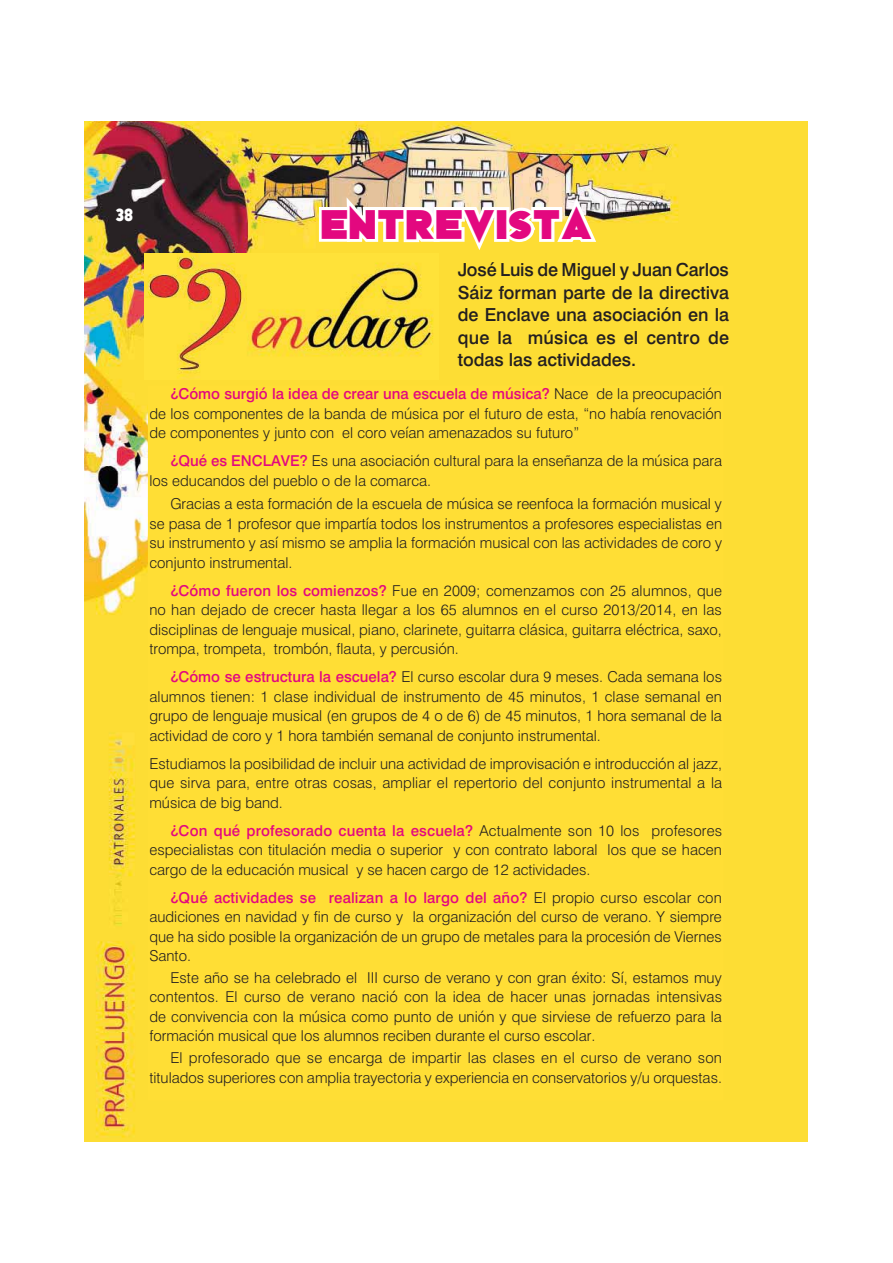
<style>
.page{position:relative;width:893px;height:1263px;background:#fff}
.page>*{position:absolute;margin:0;border:0;box-sizing:border-box;transform-origin:0 0}
.t1{font:40.5px "DYLANDOG";letter-spacing:.065em;color:#e3087f}
.t2{font:500 18px/22.5px "Swiss 721 BT";color:#231f20;text-align:justify}
.t3{font:900 18px "Kabel";color:#fff}
.t4{font:300 15px/19.5px "Swiss 721 BT";color:#231f20;text-align:justify}
.s1{font-weight:500;color:#e3087f}
</style>
<div class="page">
<img style="left:85px;top:121px;width:723px;height:1021px">
<div style="left:149px;top:386px;width:574px;height:714px;background:#ffde35"></div>
<img style="left:144px;top:254px;width:295px;height:126px">
<img style="left:316px;top:178px;width:285px;height:73px">
<p class="t3" style="left:116px;top:208px;width:18px">38</p>
<h1 class="t1" style="left:322px;top:201px;width:271px">ENTREVISTA</h1>
<p class="t2" style="left:458px;top:260px;width:273px">José Luis de Miguel y Juan Carlos Sáiz forman parte de la directiva de Enclave una asociación en la que la música es el centro de todas las actividades.</p>
<p class="t4" style="left:149px;top:385px;width:574px;text-indent:21px"><span class="s1">¿Cómo surgió la idea de crear una escuela de música?</span> Nace de la preocupación de los componentes de la banda de música por el futuro de esta, “no había renovación de componentes y junto con el coro veían amenazados su futuro”</p>
<p class="t4" style="left:149px;top:452px;width:574px;text-indent:21px"><span class="s1">¿Qué es ENCLAVE?</span> Es una asociación cultural para la enseñanza de la música para los educandos del pueblo o de la comarca.</p>
<p class="t4" style="left:149px;top:495px;width:574px;text-indent:21px">Gracias a esta formación de la escuela de música se reenfoca la formación musical y se pasa de 1 profesor que impartía todos los instrumentos a profesores especialistas en su instrumento y así mismo se amplia la formación musical con las actividades de coro y conjunto instrumental.</p>
<p class="t4" style="left:149px;top:581px;width:574px;text-indent:21px"><span class="s1">¿Cómo fueron los comienzos?</span> Fue en 2009; comenzamos con 25 alumnos, que no han dejado de crecer hasta llegar a los 65 alumnos en el curso 2013/2014, en las disciplinas de lenguaje musical, piano, clarinete, guitarra clásica, guitarra eléctrica, saxo, trompa, trompeta, trombón, flauta, y percusión.</p>
<p class="t4" style="left:149px;top:668px;width:574px;text-indent:21px"><span class="s1">¿Cómo se estructura la escuela?</span> El curso escolar dura 9 meses. Cada semana los alumnos tienen: 1 clase individual de instrumento de 45 minutos, 1 clase semanal en grupo de lenguaje musical (en grupos de 4 o de 6) de 45 minutos, 1 hora semanal de la actividad de coro y 1 hora también semanal de conjunto instrumental.</p>
<p class="t4" style="left:149px;top:755px;width:574px">Estudiamos la posibilidad de incluir una actividad de improvisación e introducción al jazz, que sirva para, entre otras cosas, ampliar el repertorio del conjunto instrumental a la música de big band.</p>
<p class="t4" style="left:149px;top:822px;width:574px;text-indent:21px"><span class="s1">¿Con qué profesorado cuenta la escuela?</span> Actualmente son 10 los profesores especialistas con titulación media o superior y con contrato laboral los que se hacen cargo de la educación musical y se hacen cargo de 12 actividades.</p>
<p class="t4" style="left:149px;top:889px;width:574px;text-indent:21px"><span class="s1">¿Qué actividades se realizan a lo largo del año?</span> El propio curso escolar con audiciones en navidad y fin de curso y la organización del curso de verano. Y siempre que ha sido posible la organización de un grupo de metales para la procesión de Viernes Santo.</p>
<p class="t4" style="left:149px;top:969px;width:574px;text-indent:21px">Este año se ha celebrado el III curso de verano y con gran éxito: Sí, estamos muy contentos. El curso de verano nació con la idea de hacer unas jornadas intensivas de convivencia con la música como punto de unión y que sirviese de refuerzo para la formación musical que los alumnos reciben durante el curso escolar.</p>
<p class="t4" style="left:149px;top:1049px;width:574px;text-align:right">El profesorado que se encarga de impartir las clases en el curso de verano son titulados superiores con amplia trayectoria y experiencia en conservatorios y/u orquestas.</p>
</div>
